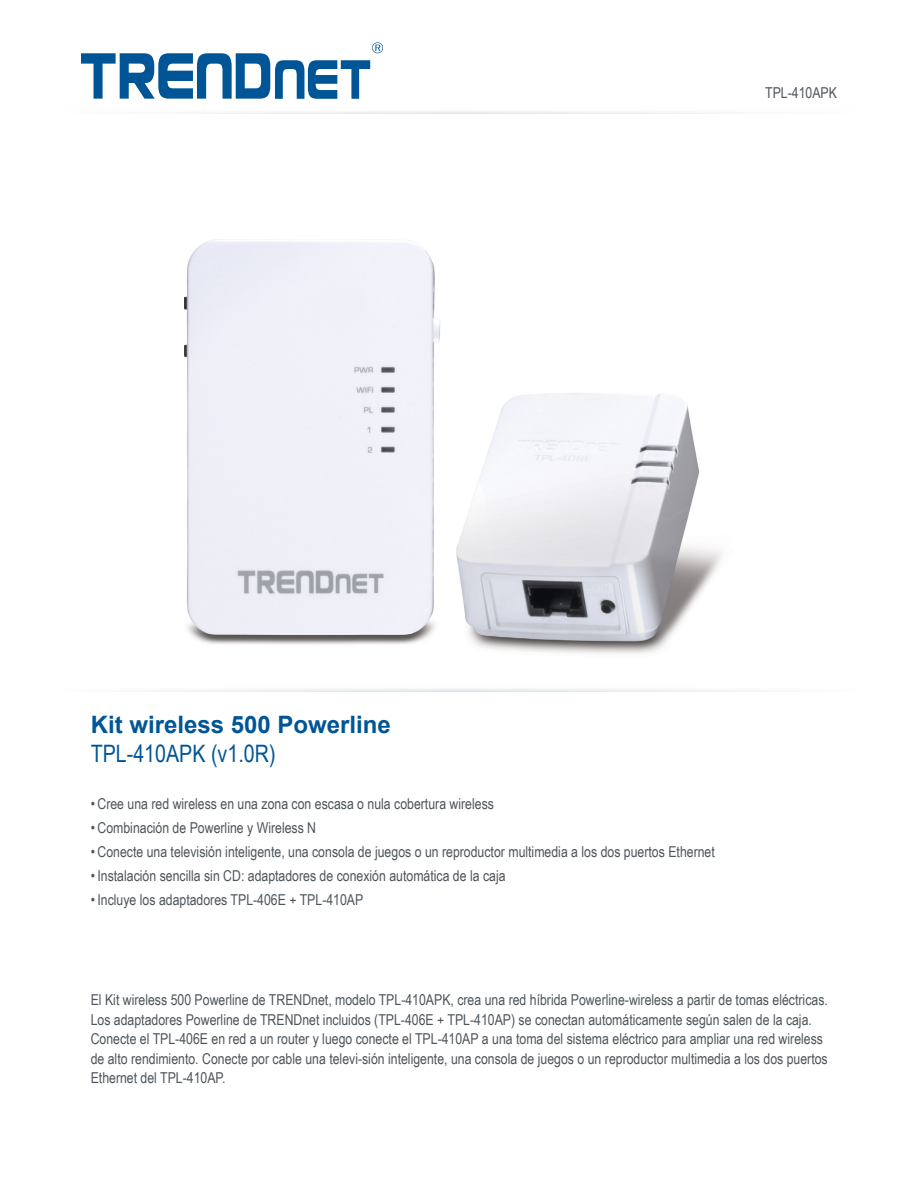
<style>
.page{position:relative;width:918px;height:1188px;background:#fff}
.page>*{position:absolute;margin:0;border:0;box-sizing:border-box;transform-origin:0 0}
.t1{font:700 24px "Arial";color:#005596}
.t2{font:24px "Arial Narrow";color:#005596}
.t3{font:15px/19.5px "Arial Narrow";color:#4d555b}
</style>
<div class="page">
<svg style="left:170px;top:111px;width:579px;height:3px"></svg>
<svg style="left:81px;top:42px;width:302px;height:57px"></svg>
<svg style="left:177px;top:688px;width:565px;height:3px"></svg>
<img style="left:185px;top:240px;width:536px;height:414px">
<p class="t3" style="left:765px;top:82px;width:73px">TPL-410APK</p>
<h1 class="t1" style="left:91px;top:709px;width:302px">Kit wireless 500 Powerline</h1>
<h1 class="t2" style="left:91px;top:736px;width:186px">TPL-410APK (v1.0R)</h1>
<p class="t3" style="left:91px;top:793px;width:405px">• Cree una red wireless en una zona con escasa o nula cobertura wireless</p>
<p class="t3" style="left:91px;top:817px;width:227px">• Combinación de Powerline y Wireless N</p>
<p class="t3" style="left:91px;top:841px;width:626px">• Conecte una televisión inteligente, una consola de juegos o un reproductor multimedia a los dos puertos Ethernet</p>
<p class="t3" style="left:91px;top:865px;width:416px">• Instalación sencilla sin CD: adaptadores de conexión automática de la caja</p>
<p class="t3" style="left:91px;top:889px;width:274px">• Incluye los adaptadores TPL-406E + TPL-410AP</p>
<p class="t3" style="left:91px;top:990px;width:739px">El Kit wireless 500 Powerline de TRENDnet, modelo TPL-410APK, crea una red híbrida Powerline-wireless a partir de tomas eléctricas.<br>Los adaptadores Powerline de TRENDnet incluidos (TPL-406E + TPL-410AP) se conectan automáticamente según salen de la caja.<br>Conecte el TPL-406E en red a un router y luego conecte el TPL-410AP a una toma del sistema eléctrico para ampliar una red wireless de alto rendimiento. Conecte por cable una televi-sión inteligente, una consola de juegos o un reproductor multimedia a los dos puertos Ethernet del TPL-410AP.</p>
</div>
